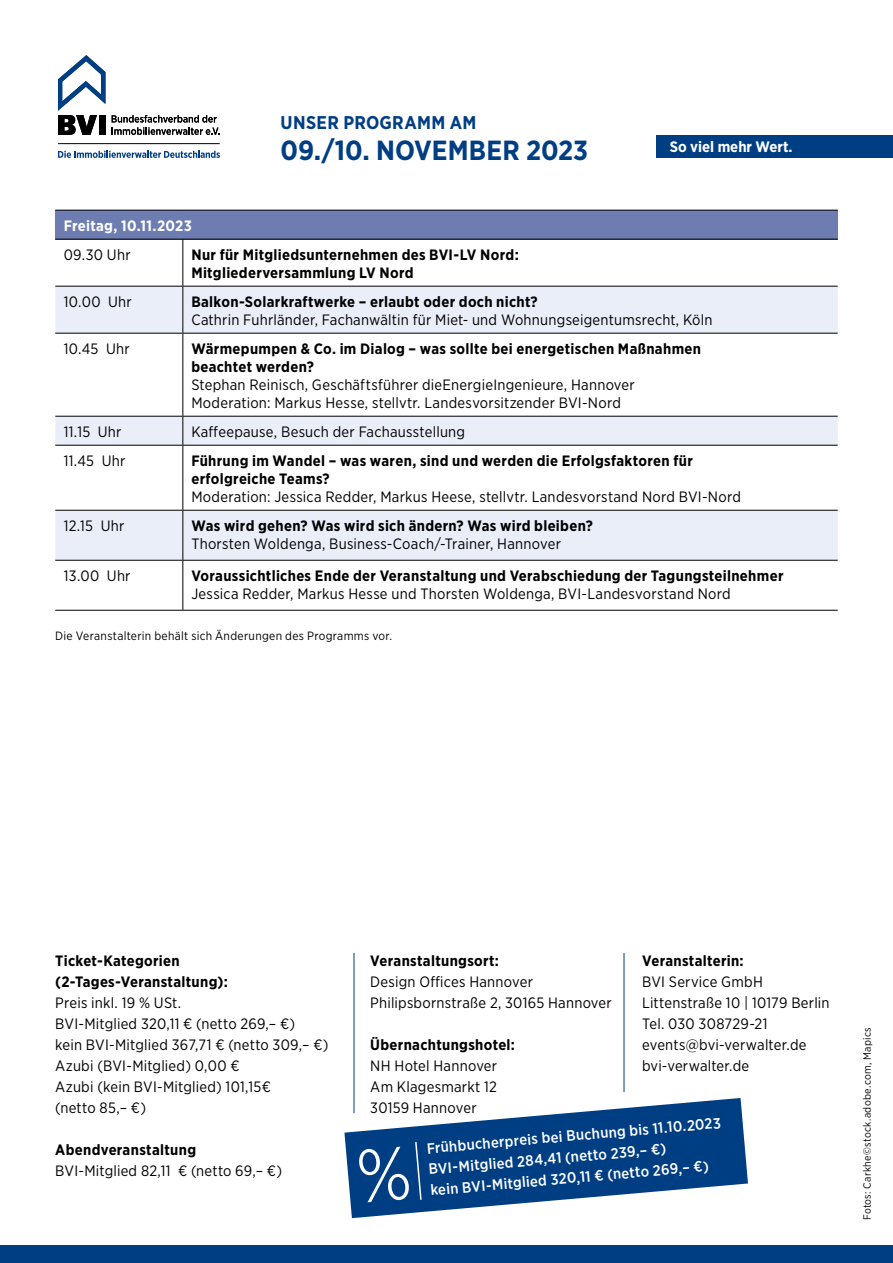
<style>
.page{position:relative;width:893px;height:1263px;background:#fff}
.page>*{position:absolute;margin:0;border:0;box-sizing:border-box;transform-origin:0 0}
.t1{font:700 27.6px "Gotham Narrow";color:#003e84}
.t2{font:700 18.45px "Gotham Narrow";letter-spacing:.015em;color:#003e84}
.t3{font:700 15.15px "Gotham Narrow";color:#fff}
.p_fliesstext{font:15px/21px "Gotham Narrow";letter-spacing:.015em;color:#000}
.p_fliesstext-2{font:700 15px/18px "Gotham Narrow";letter-spacing:.02em;color:#000}
.p_fliesstext-3{font:500 15px "Gotham Narrow";color:#fff}
.p_fliesstext-4{font:700 15px "Gotham Narrow";letter-spacing:.02em;color:#fff}
.p_fliesstext-5{font:12px "Gotham Narrow";letter-spacing:.025em;color:#000}
.p_fliesstext-6{font:10.5px "Gotham Narrow";letter-spacing:.03em;color:#000}
.s1{font-weight:700}
.s2{font-weight:400}
</style>
<div class="page">
<div style="left:0;top:1246px;width:893px;height:17px;background:#003e84"></div>
<hr style="left:354px;top:953px;width:1px;height:160px;background:#003e84">
<hr style="left:624px;top:953px;width:1px;height:139px;background:#003e84">
<div style="left:55px;top:210px;width:783px;height:29px;background:#6d7db2"></div>
<div style="left:55px;top:287px;width:783px;height:46px;background:#e9eef9"></div>
<svg style="left:55px;top:417px;width:783px;height:143px;fill:#e9eef9"></svg>
<hr style="left:55px;top:210px;width:128px;height:1px;background:#000">
<hr style="left:183px;top:210px;width:655px;height:1px;background:#000">
<hr style="left:55px;top:239px;width:128px;height:1px;background:#000">
<hr style="left:183px;top:239px;width:655px;height:1px;background:#000">
<hr style="left:182px;top:239px;width:1px;height:47px;background:#000">
<hr style="left:55px;top:286px;width:128px;height:1px;background:#000">
<hr style="left:183px;top:286px;width:655px;height:1px;background:#000">
<hr style="left:182px;top:287px;width:1px;height:46px;background:#000">
<hr style="left:55px;top:333px;width:128px;height:1px;background:#000">
<hr style="left:183px;top:333px;width:655px;height:1px;background:#000">
<hr style="left:182px;top:334px;width:1px;height:82px;background:#000">
<hr style="left:55px;top:416px;width:128px;height:1px;background:#000">
<hr style="left:183px;top:416px;width:655px;height:1px;background:#000">
<svg style="left:182px;top:417px;width:1px;height:28px"></svg>
<hr style="left:55px;top:445px;width:128px;height:1px;background:#000">
<hr style="left:183px;top:445px;width:655px;height:1px;background:#000">
<hr style="left:182px;top:446px;width:1px;height:64px;background:#000">
<hr style="left:55px;top:510px;width:128px;height:1px;background:#000">
<hr style="left:183px;top:510px;width:655px;height:1px;background:#000">
<hr style="left:182px;top:511px;width:1px;height:49px;background:#000">
<hr style="left:55px;top:560px;width:128px;height:1px;background:#000">
<hr style="left:183px;top:560px;width:655px;height:1px;background:#000">
<hr style="left:182px;top:561px;width:1px;height:49px;background:#000">
<hr style="left:55px;top:610px;width:128px;height:1px;background:#000">
<hr style="left:183px;top:610px;width:655px;height:1px;background:#000">
<svg style="left:344px;top:1098px;width:404px;height:120px;fill:#003e84"></svg>
<svg style="left:58px;top:55px;width:47px;height:80px"></svg>
<div style="left:99px;top:115px;width:7px;height:20px;background:#000"></div>
<svg style="left:112px;top:115px;width:108px;height:20px"></svg>
<hr style="left:58px;top:143px;width:162px;height:1px;background:#000">
<svg style="left:58px;top:151px;width:162px;height:7px"></svg>
<div style="left:656px;top:135px;width:237px;height:23px;background:#003e84"></div>
<div style="left:358px;top:1140px;width:64px;height:63px;background:#003e84"></div>
<p class="t2" style="left:281px;top:111px;width:197px">UNSER PROGRAMM AM</p>
<p class="t1" style="left:281px;top:132px;width:309px">09./10. NOVEMBER 2023</p>
<p class="t3" style="left:670px;top:137px;width:124px">So viel mehr Wert.</p>
<p class="p_fliesstext-4" style="left:64px;top:216px;width:129px">Freitag, 10.11.2023</p>
<p class="p_fliesstext" style="left:64px;top:244px;width:68px">09.30 Uhr</p>
<p class="p_fliesstext-2" style="left:191px;top:245px;width:329px">Nur für Mitgliedsunternehmen des BVI-LV Nord:<br>Mitgliederversammlung LV Nord</p>
<p class="p_fliesstext" style="left:64px;top:291px;width:70px">10.00 Uhr</p>
<p class="p_fliesstext-2" style="left:191px;top:292px;width:348px">Balkon-Solarkraftwerke – erlaubt oder doch nicht?</p>
<p class="p_fliesstext" style="left:191px;top:309px;width:523px">Cathrin Fuhrländer, Fachanwältin für Miet- und Wohnungseigentumsrecht, Köln</p>
<p class="p_fliesstext" style="left:64px;top:338px;width:67px">10.45 Uhr</p>
<p class="p_fliesstext-2" style="left:191px;top:339px;width:511px">Wärmepumpen &amp; Co. im Dialog – was sollte bei energetischen Maßnahmen beachtet werden?</p>
<p class="p_fliesstext" style="left:191px;top:374px;width:445px">Stephan Reinisch, Geschäftsführer dieEnergieIngenieure, Hannover</p>
<p class="p_fliesstext" style="left:191px;top:392px;width:431px">Moderation: Markus Hesse, stellvtr. Landesvorsitzender BVI-Nord</p>
<p class="p_fliesstext" style="left:64px;top:421px;width:59px">11.15 Uhr</p>
<p class="p_fliesstext" style="left:191px;top:421px;width:275px">Kaffeepause, Besuch der Fachausstellung</p>
<p class="p_fliesstext" style="left:64px;top:450px;width:63px">11.45 Uhr</p>
<p class="p_fliesstext-2" style="left:191px;top:451px;width:503px">Führung im Wandel – was waren, sind und werden die Erfolgsfaktoren für erfolgreiche Teams?</p>
<p class="p_fliesstext" style="left:191px;top:486px;width:551px">Moderation: Jessica Redder, Markus Heese, stellvtr. Landesvorstand Nord BVI-Nord</p>
<p class="p_fliesstext" style="left:64px;top:515px;width:62px">12.15 Uhr</p>
<p class="p_fliesstext" style="left:191px;top:516px;width:403px;line-height:18px"><span class="s1">Was wird gehen? Was wird sich ändern? Was wird bleiben?<br></span>Thorsten Woldenga, Business-Coach/-Trainer, Hannover</p>
<p class="p_fliesstext" style="left:64px;top:565px;width:68px">13.00 Uhr</p>
<p class="p_fliesstext-2" style="left:191px;top:566px;width:594px">Voraussichtliches Ende der Veranstaltung und Verabschiedung der Tagungsteilnehmer<br><span class="s2">Jessica Redder, Markus Hesse und Thorsten Woldenga, BVI-Landesvorstand Nord</span></p>
<p class="p_fliesstext-5" style="left:55px;top:628px;width:338px">Die Veranstalterin behält sich Änderungen des Programms vor.</p>
<p class="p_fliesstext-2" style="left:55px;top:950px;width:174px;line-height:21px">Ticket-Kategorien (2-Tages-Veranstaltung):</p>
<p class="p_fliesstext" style="left:55px;top:992px;width:127px">Preis inkl. 19 % USt.</p>
<p class="p_fliesstext" style="left:55px;top:1013px;width:241px">BVI-Mitglied 320,11 € (netto 269,– €)</p>
<p class="p_fliesstext" style="left:55px;top:1034px;width:275px">kein BVI-Mitglied 367,71 € (netto 309,– €)</p>
<p class="p_fliesstext" style="left:55px;top:1055px;width:186px">Azubi (BVI-Mitglied) 0,00 €</p>
<p class="p_fliesstext" style="left:55px;top:1076px;width:217px">Azubi (kein BVI-Mitglied) 101,15€ (netto 85,– €)</p>
<p class="p_fliesstext-2" style="left:55px;top:1141px;width:142px">Abendveranstaltung</p>
<p class="p_fliesstext" style="left:55px;top:1160px;width:228px">BVI-Mitglied 82,11 € (netto 69,– €)</p>
<p class="p_fliesstext-2" style="left:370px;top:952px;width:130px">Veranstaltungsort:</p>
<p class="p_fliesstext" style="left:370px;top:971px;width:164px">Design Offices Hannover</p>
<p class="p_fliesstext" style="left:370px;top:992px;width:243px">Philipsbornstraße 2, 30165 Hannover</p>
<p class="p_fliesstext-2" style="left:370px;top:1034px;width:146px;line-height:21px">Übernachtungshotel:<br><span class="s2">NH Hotel Hannover</span></p>
<p class="p_fliesstext" style="left:370px;top:1076px;width:128px">Am Klagesmarkt 12</p>
<p class="p_fliesstext" style="left:370px;top:1097px;width:108px">30159 Hannover</p>
<p class="p_fliesstext-2" style="left:642px;top:952px;width:103px">Veranstalterin:</p>
<p class="p_fliesstext" style="left:642px;top:971px;width:189px">BVI Service GmbH<br>Littenstraße 10 | 10179 Berlin<br>Tel. 030 308729-21 events@bvi-verwalter.de bvi-verwalter.de</p>
<p class="p_fliesstext-3" style="left:426px;top:1139px;width:297px;rotate:-5deg">Frühbucherpreis bei Buchung bis 11.10.2023</p>
<p class="p_fliesstext-3" style="left:428px;top:1160px;width:240px;rotate:-5deg">BVI-Mitglied 284,41 (netto 239,– €)</p>
<p class="p_fliesstext-3" style="left:430px;top:1180px;width:281px;rotate:-5deg">kein BVI-Mitglied 320,11 € (netto 269,– €)</p>
<p class="p_fliesstext-6" style="left:860px;top:1220px;width:195px;rotate:-90deg">Fotos: Carkhe©stock.adobe.com, Mapics</p>
</div>
